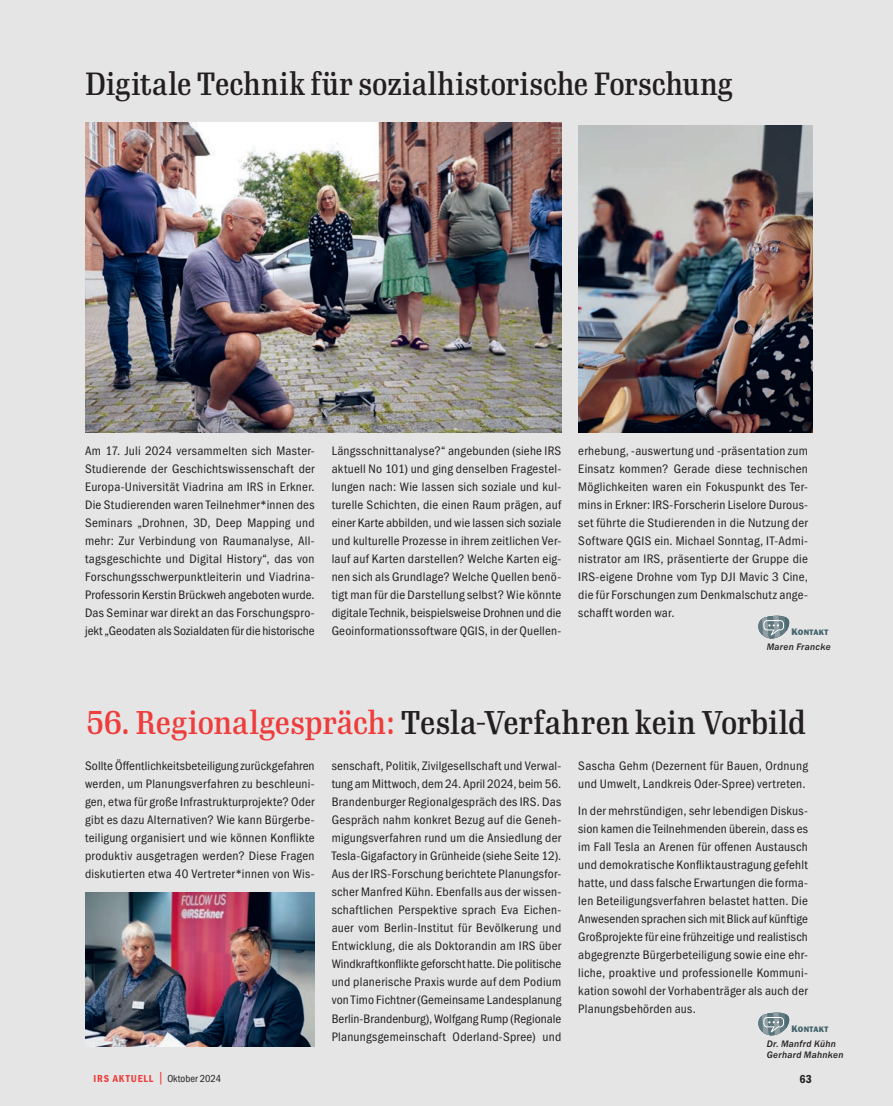
<style>
.page{position:relative;width:893px;height:1106px;background:#e5e5e5}
.page>*{position:absolute;margin:0;border:0;box-sizing:border-box;transform-origin:0 0}
.t1{font:500 32.25px "Gimlet Text Compressed";letter-spacing:-.005em;color:#231f20}
.t2{font:500 31.5px "Gimlet Text Compressed";letter-spacing:-.005em;color:#231f20;scale:.95 1}
.t3{font:12.75px/18px "Franklin Gothic URW Cond";letter-spacing:.02em;color:#231f20;text-align:justify}
.t4{font:12px "Franklin Gothic URW Con Dem";color:#231f20}
.t5{font:10.5px "Franklin Gothic URW Cond";color:#231f20}
.t6{font:9.75px/10.5px "Franklin Gothic URW Med Ita";letter-spacing:.03em;color:#231f20}
.t7{font:8.25px "Franklin Gothic URW Hea SC850";letter-spacing:.035em;color:#43656c}
.s1{font-size:9.75px}
.s2{color:#ee3d3c}
.s3{font-family:"Franklin Gothic URW Con Dem";color:#ee3d3c}
.s4{font-size:15px;color:#ee3d3c}
</style>
<div class="page">
<svg style="left:758px;top:615px;width:32px;height:24px"></svg>
<svg style="left:758px;top:1012px;width:32px;height:24px"></svg>
<img style="left:85px;top:892px;width:230px;height:154px">
<img style="left:85px;top:122px;width:476px;height:310px">
<img style="left:578px;top:125px;width:234px;height:307px">
<h2 class="t2" style="left:85px;top:62px;width:683px">Digitale Technik für sozialhistorische Forschung</h2>
<p class="t3" style="left:85px;top:441px;width:231px">Am 17. Juli 2024 versammelten sich Master-Studierende der Geschichtswissenschaft der Europa-Universität Viadrina am IRS in Erkner.<br>Die Studierenden waren Teilnehmer*innen des Seminars „Drohnen, 3D, Deep Mapping und mehr: Zur Verbindung von Raumanalyse, All&shy;tagsgeschichte und Digital History“, das von Forschungsschwerpunktleiterin und Viadrina-Professorin Kerstin Brückweh angeboten wurde.<br>Das Seminar war direkt an das Forschungspro&shy;jekt „Geodaten als Sozialdaten für die historische</p>
<p class="t3" style="left:332px;top:441px;width:231px">Längsschnittanalyse?“ angebunden (siehe IRS aktuell No 101) und ging denselben Fragestel&shy;lungen nach: Wie lassen sich soziale und kul&shy;turelle Schichten, die einen Raum prägen, auf einer Karte abbilden, und wie lassen sich soziale und kulturelle Prozesse in ihrem zeitlichen Ver&shy;lauf auf Karten darstellen? Welche Karten eig&shy;nen sich als Grundlage? Welche Quellen benö&shy;tigt man für die Darstellung selbst? Wie könnte digitale Technik, beispielsweise Drohnen und die Geoinformationssoftware QGIS, in der Quellen-</p>
<p class="t3" style="left:578px;top:441px;width:231px">erhebung, -auswertung und -präsentation zum Einsatz kommen? Gerade diese technischen Möglichkeiten waren ein Fokuspunkt des Ter&shy;mins in Erkner: IRS-Forscherin Liselore Durous&shy;set führte die Studierenden in die Nutzung der Software QGIS ein. Michael Sonntag, IT-Admi&shy;nistrator am IRS, präsentierte der Gruppe die IRS-eigene Drohne vom Typ DJI Mavic 3 Cine, die für Forschungen zum Denkmalschutz ange&shy;schafft worden war.</p>
<p class="t7" style="left:791px;top:627px;width:38px"><span class="s1">K</span>ONTAKT</p>
<p class="t6" style="left:767px;top:641px;width:65px">Maren Francke</p>
<h1 class="t1" style="left:86px;top:700px;width:721px"><span class="s2">56. Regionalgespräch:</span> Tesla-Verfahren kein Vorbild</h1>
<p class="t3" style="left:85px;top:756px;width:231px">Sollte Öffentlichkeitsbeteiligung zurückgefahren werden, um Planungsverfahren zu beschleuni&shy;gen, etwa für große Infrastrukturprojekte? Oder gibt es dazu Alternativen? Wie kann Bürgerbe&shy;teiligung organisiert und wie können Konflikte produktiv ausgetragen werden? Diese Fragen diskutierten etwa 40 Vertreter*innen von Wis-</p>
<p class="t3" style="left:332px;top:756px;width:231px">senschaft, Politik, Zivilgesellschaft und Verwal&shy;tung am Mittwoch, dem 24. April 2024, beim 56.<br>Brandenburger Regionalgespräch des IRS. Das Gespräch nahm konkret Bezug auf die Geneh&shy;migungsverfahren rund um die Ansiedlung der Tesla-Gigafactory in Grünheide (siehe Seite 12).<br>Aus der IRS-Forschung berichtete Planungsfor&shy;scher Manfred Kühn. Ebenfalls aus der wissen&shy;schaftlichen Perspektive sprach Eva Eichen&shy;auer vom Berlin-Institut für Bevölkerung und Entwicklung, die als Doktorandin am IRS über Windkraftkonflikte geforscht hatte. Die politische und planerische Praxis wurde auf dem Podium von Timo Fichtner (Gemeinsame Landesplanung Berlin-Brandenburg), Wolfgang Rump (Regionale Planungsgemeinschaft Oderland-Spree) und</p>
<p class="t3" style="left:578px;top:756px;width:231px">Sascha Gehm (Dezernent für Bauen, Ordnung und Umwelt, Landkreis Oder-Spree) vertreten.</p>
<p class="t3" style="left:578px;top:801px;width:231px">In der mehrstündigen, sehr lebendigen Diskus&shy;sion kamen die Teilnehmenden überein, dass es im Fall Tesla an Arenen für offenen Austausch und demokratische Konfliktaustragung gefehlt hatte, und dass falsche Erwartungen die forma&shy;len Beteiligungsverfahren belastet hatten. Die Anwesenden sprachen sich mit Blick auf künftige Großprojekte für eine frühzeitige und realistisch abgegrenzte Bürgerbeteiligung sowie eine ehr&shy;liche, proaktive und professionelle Kommuni&shy;kation sowohl der Vorhabenträger als auch der Planungsbehörden aus.</p>
<p class="t7" style="left:791px;top:1024px;width:38px"><span class="s1">K</span>ONTAKT</p>
<p class="t6" style="left:767px;top:1038px;width:78px">Dr. Manfrd Kühn<br>Gerhard Mahnken</p>
<p class="t5" style="left:94px;top:1070px;width:129px"><span class="s3">IRS AKTUELL</span> <span class="s4">|</span> Oktober 2024</p>
<p class="t4" style="left:799px;top:1070px;width:14px">63</p>
</div>
